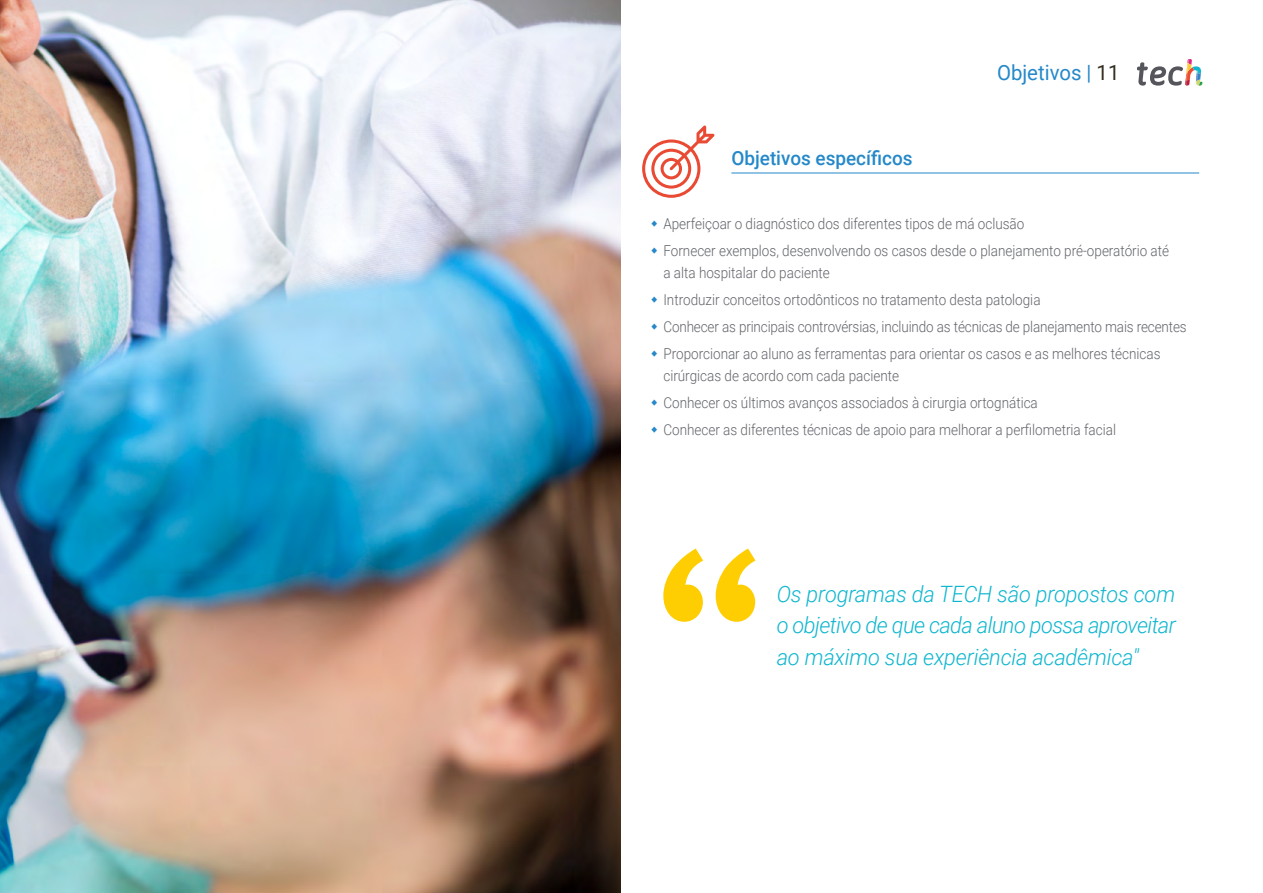
<style>
.page{position:relative;width:1263px;height:893px;background:#fff}
.page>*{position:absolute;margin:0;border:0;box-sizing:border-box;transform-origin:0 0}
.t1{font:italic 300 22.5px/31.5px "Roboto";letter-spacing:-.01em;color:#0fb6cf;text-align:justify}
.t2{font:21px "Roboto";color:#2488c9}
.t3{font:500 19.5px "Roboto";color:#2488c9}
.t4{font:300 15px/26.7px "Roboto";color:#61646a;scale:.9 1}
.s1{color:#312e20}
</style>
<div class="page">
<svg style="left:1137px;top:59px;width:65px;height:27px"></svg>
<svg style="left:663px;top:549px;width:92px;height:73px"></svg>
<hr style="left:731px;top:173px;width:468px;height:1px;background:#2488c9">
<svg style="left:642px;top:125px;width:72px;height:73px"></svg>
<img style="left:0;top:0;width:621px;height:893px">
<h3 class="t3" style="left:731px;top:144px;width:183px">Objetivos específicos</h3>
<h2 class="t2" style="left:997px;top:57px;width:124px">Objetivos | <span class="s1">11</span></h2>
<p class="t4" style="left:663px;top:210px;width:563px">Aperfeiçoar o diagnóstico dos diferentes tipos de má oclusão<br>Fornecer exemplos, desenvolvendo os casos desde o planejamento pré-operatório até</p>
<p class="t4" style="left:663px;top:259px;width:583px">a alta hospitalar do paciente<br>Introduzir conceitos ortodônticos no tratamento desta patologia<br>Conhecer as principais controvérsias, incluindo as técnicas de planejamento mais recentes Proporcionar ao aluno as ferramentas para orientar os casos e as melhores técnicas</p>
<p class="t4" style="left:663px;top:362px;width:504px">cirúrgicas de acordo com cada paciente<br>Conhecer os últimos avanços associados à cirurgia ortognática<br>Conhecer as diferentes técnicas de apoio para melhorar a perfilometria facial</p>
<h1 class="t1" style="left:777px;top:577px;width:401px">Os programas da TECH são propostos com o objetivo de que cada aluno possa aproveitar ao máximo sua experiência acadêmica"</h1>
</div>
